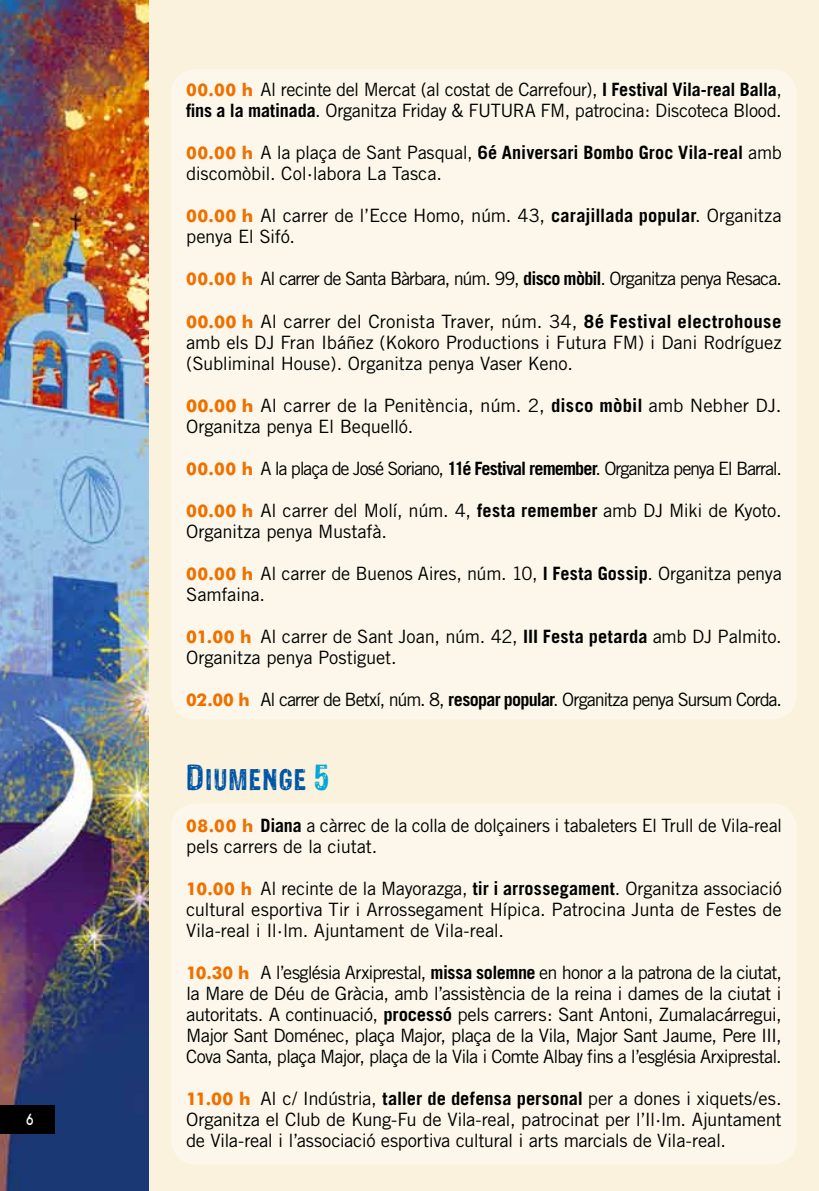
<style>
.page{position:relative;width:819px;height:1191px;background:#fff}
.page>*{position:absolute;margin:0;border:0;box-sizing:border-box;transform-origin:0 0}
.t1{font:24.5px "Sans Culottes";letter-spacing:.045em;color:#0055a4}
.t2{font:18.38px/21px "Trade Gothic";letter-spacing:-.02em;color:#000}
.t3{font:18.38px "Trade Gothic";letter-spacing:-.065em;color:#000}
.t4{font:18.38px "Trade Gothic";letter-spacing:-.055em;color:#000}
.t5{font:18.38px "Trade Gothic";letter-spacing:-.05em;color:#000}
.t6{font:500 14px "OPTI Auvant Gothic";color:#fff;scale:.82 1}
.s1{font-family:"Futura BT";font-weight:700;font-size:17.5px;color:#ee7100}
.s2{font-weight:700}
.s3{font-size:29.75px}
.s4{font-size:29.75px;color:#00a6d7}
</style>
<div class="page">
<div style="left:149px;top:0;width:670px;height:1191px;background:#faf2dd"></div>
<img style="left:0;top:0;width:149px;height:1191px">
<div style="left:0;top:1105px;width:55px;height:28px;background:#000"></div>
<div style="left:171px;top:69px;width:625px;height:650px;background:#fcf7ea;border-radius:25px"></div>
<div style="left:171px;top:803px;width:625px;height:361px;background:#fcf7ea;border-radius:25px"></div>
<p class="t6" style="left:25px;top:1108px;width:14px">6</p>
<p class="t2" style="left:186px;top:79px;width:597px"><span class="s1">00.00 h</span> Al recinte del Mercat (al costat de Carrefour), <span class="s2">I Festival Vila-real Balla</span>, <span class="s2">fins a la matinada</span>. Organitza Friday &amp; FUTURA FM, patrocina: Discoteca Blood.</p>
<p class="t2" style="left:186px;top:142px;width:597px"><span class="s1">00.00 h</span> A la plaça de Sant Pasqual, <span class="s2">6é Aniversari Bombo Groc Vila-real</span> amb discomòbil. Col·labora La Tasca.</p>
<p class="t2" style="left:186px;top:205px;width:597px"><span class="s1">00.00 h</span> Al carrer de l’Ecce Homo, núm. 43, <span class="s2">carajillada popular</span>. Organitza penya El Sifó.</p>
<p class="t5" style="left:186px;top:268px;width:597px"><span class="s1">00.00 h</span> Al carrer de Santa Bàrbara, núm. 99, <span class="s2">disco mòbil</span>. Organitza penya Resaca.</p>
<p class="t2" style="left:186px;top:310px;width:597px;text-align:justify"><span class="s1">00.00 h</span> Al carrer del Cronista Traver, núm. 34, <span class="s2">8é Festival electrohouse </span>amb els DJ Fran Ibáñez (Kokoro Productions i Futura FM) i Dani Rodríguez (Subliminal House). Organitza penya Vaser Keno.</p>
<p class="t2" style="left:186px;top:394px;width:597px"><span class="s1">00.00 h</span> Al carrer de la Penitència, núm. 2, <span class="s2">disco mòbil</span> amb Nebher DJ.<br>Organitza penya El Bequelló.</p>
<p class="t3" style="left:186px;top:457px;width:597px"><span class="s1">00.00 h</span> A la plaça de José Soriano, <span class="s2">11é Festival remember</span>. Organitza penya El Barral.</p>
<p class="t2" style="left:186px;top:499px;width:597px"><span class="s1">00.00 h</span> Al carrer del Molí, núm. 4, <span class="s2">festa remember</span> amb DJ Miki de Kyoto.<br>Organitza penya Mustafà.</p>
<p class="t2" style="left:186px;top:562px;width:597px"><span class="s1">00.00 h</span> Al carrer de Buenos Aires, núm. 10, <span class="s2">I Festa Gossip</span>. Organitza penya<br>Samfaina.</p>
<p class="t2" style="left:186px;top:625px;width:597px"><span class="s1">01.00 h</span> Al carrer de Sant Joan, núm. 42, <span class="s2">III Festa petarda</span> amb DJ Palmito.<br>Organitza penya Postiguet.</p>
<p class="t4" style="left:186px;top:688px;width:597px"><span class="s1">02.00 h</span> Al carrer de Betxí, núm. 8, <span class="s2">resopar popular</span>. Organitza penya Sursum Corda.</p>
<h1 class="t1" style="left:186px;top:761px;width:145px"><span class="s3">D</span>IUMENGE <span class="s4">5</span></h1>
<p class="t2" style="left:186px;top:814px;width:597px"><span class="s1">08.00 h</span> <span class="s2">Diana</span> a càrrec de la colla de dolçainers i tabaleters El Trull de Vila-real pels carrers de la ciutat.</p>
<p class="t2" style="left:186px;top:877px;width:597px;text-align:justify"><span class="s1">10.00 h</span> Al recinte de la Mayorazga, <span class="s2">tir i arrossegament</span>. Organitza associació cultural esportiva Tir i Arrossegament Hípica. Patrocina Junta de Festes de Vila-real i Il·lm. Ajuntament de Vila-real.</p>
<p class="t2" style="left:186px;top:961px;width:597px;text-align:justify"><span class="s1">10.30 h</span> A l’església Arxiprestal, <span class="s2">missa solemne</span> en honor a la patrona de la ciutat, la Mare de Déu de Gràcia, amb l’assistència de la reina i dames de la ciutat i autoritats. A continuació, <span class="s2">processó</span> pels carrers: Sant Antoni, Zumalacárregui, Major Sant Doménec, plaça Major, plaça de la Vila, Major Sant Jaume, Pere III, Cova Santa, plaça Major, plaça de la Vila i Comte Albay fins a l’església Arxiprestal.</p>
<p class="t2" style="left:186px;top:1087px;width:597px;text-align:justify"><span class="s1">11.00 h</span> Al c/ Indústria, <span class="s2">taller de defensa personal</span> per a dones i xiquets/es.<br>Organitza el Club de Kung-Fu de Vila-real, patrocinat per l’Il·lm. Ajuntament de Vila-real i l’associació esportiva cultural i arts marcials de Vila-real.</p>
</div>
